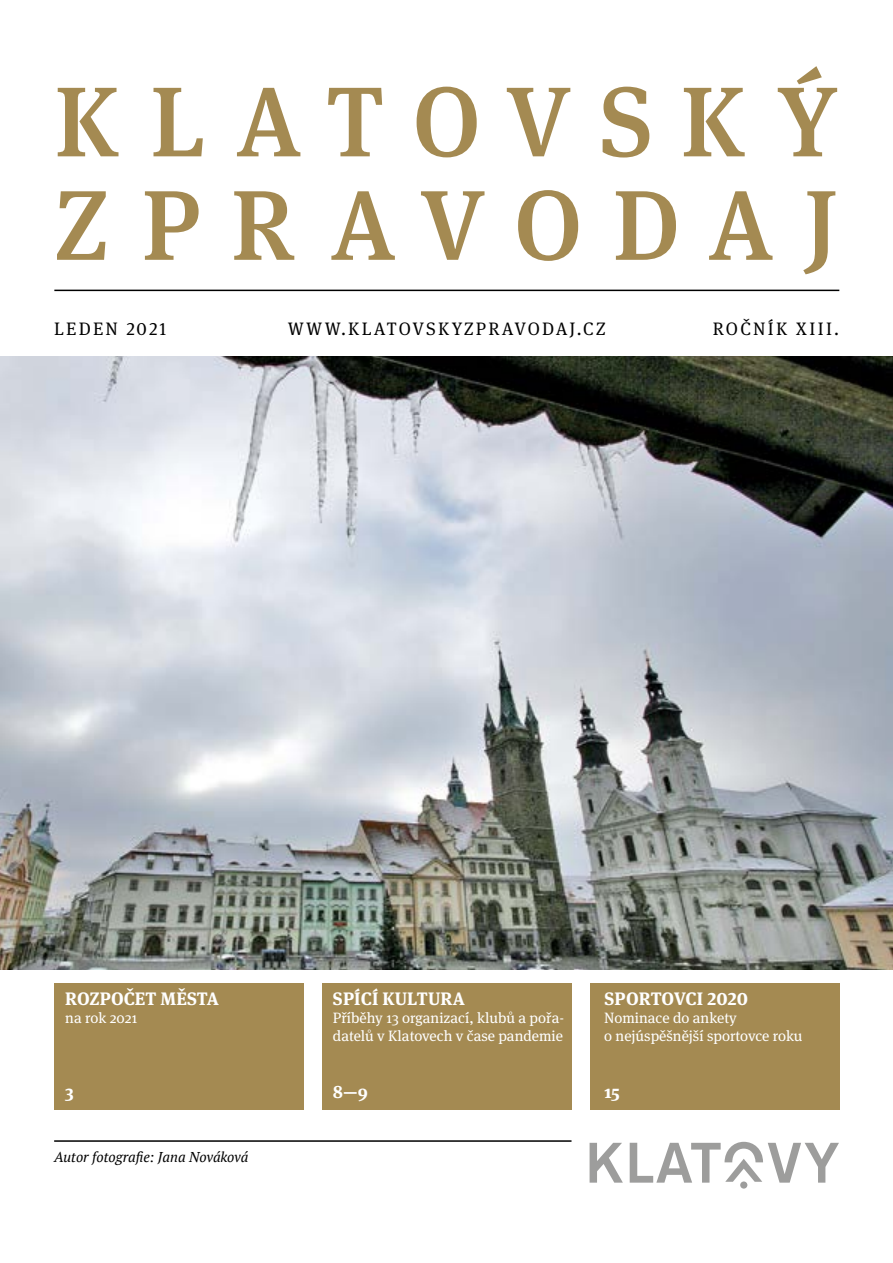
<style>
.page{position:relative;width:893px;height:1263px;background:#fff}
.page>*{position:absolute;margin:0;border:0;box-sizing:border-box;transform-origin:0 0}
.t1{font:500 99px/103.5px "Meta Serif Pro";letter-spacing:.3em;color:#a48a52}
.t2{font:18px "Meta Serif Pro";letter-spacing:.13em;color:#000}
.t3{font:700 18px "Meta Serif Pro";color:#fff}
.t4{font:15px/18px "Meta Serif Pro";color:#fff}
.t5{font:italic 14.25px "PT Serif";color:#000}
</style>
<div class="page">
<img style="left:0;top:357px;width:893px;height:612px">
<div style="left:54px;top:983px;width:250px;height:126px;background:#a48a52"></div>
<div style="left:322px;top:983px;width:250px;height:126px;background:#a48a52"></div>
<div style="left:590px;top:983px;width:249px;height:126px;background:#a48a52"></div>
<hr style="left:54px;top:290px;width:785px;height:1px;background:#000">
<hr style="left:54px;top:1140px;width:517px;height:2px;background:#000">
<svg style="left:590px;top:1143px;width:33px;height:39px"></svg>
<svg style="left:630px;top:1142px;width:209px;height:41px"></svg>
<div style="left:740px;top:1181px;width:7px;height:7px;background:#9d9d9c;border-radius:50%"></div>
<h1 class="t1" style="left:55px;top:63px;width:785px">KLATOVSKÝ<br>ZPRAVODAJ</h1>
<p class="t2" style="left:54px;top:315px;width:114px">LEDEN 2021</p>
<p class="t2" style="left:288px;top:316px;width:319px">WWW.KLATOVSKYZPRAVODAJ.CZ</p>
<p class="t2" style="left:713px;top:316px;width:128px">ROČNÍK XIII.</p>
<p class="t3" style="left:65px;top:984px;width:155px">ROZPOČET MĚSTA</p>
<p class="t4" style="left:65px;top:1008px;width:74px">na rok 2021</p>
<p class="t3" style="left:65px;top:1077px;width:10px">3</p>
<p class="t5" style="left:54px;top:1148px;width:196px">Autor fotografie: Jana Nováková</p>
<p class="t3" style="left:333px;top:984px;width:133px">SPÍCÍ KULTURA</p>
<p class="t4" style="left:333px;top:1008px;width:233px">Příběhy 13 organizací, klubů a pořa&shy;datelů v Klatovech v čase pandemie</p>
<p class="t3" style="left:333px;top:1077px;width:37px">8—9</p>
<p class="t3" style="left:604px;top:984px;width:145px">SPORTOVCI 2020</p>
<p class="t4" style="left:604px;top:1008px;width:200px">Nominace do ankety<br>o nejúspěšnější sportovce roku</p>
<p class="t3" style="left:604px;top:1077px;width:17px">15</p>
</div>
